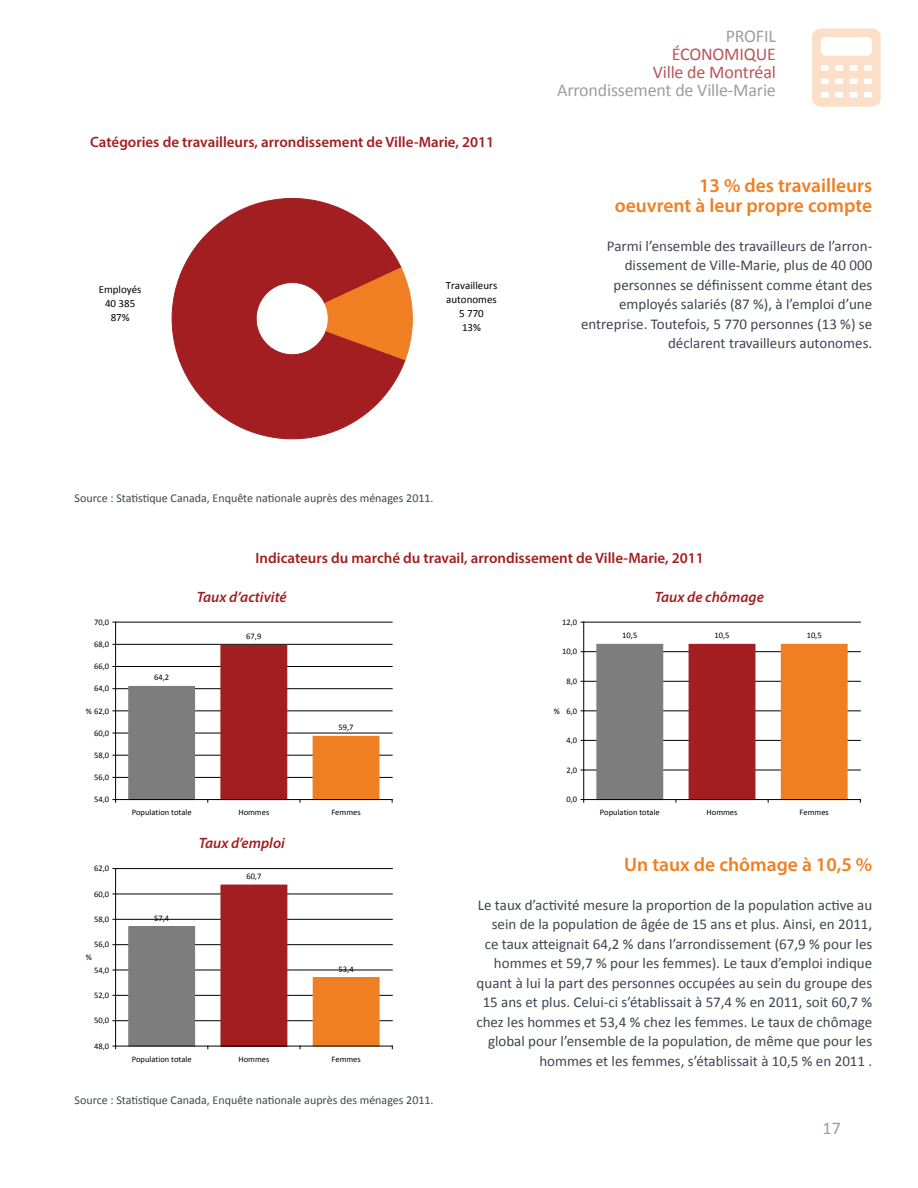
<style>
.page{position:relative;width:918px;height:1188px;background:#fff}
.page>*{position:absolute;margin:0;border:0;box-sizing:border-box;transform-origin:0 0}
.Exergue{font:600 19.5px "Myriad Pro";color:#ef7f22}
.t1{font:18px "Calibri";letter-spacing:-.01em;color:#9e9e9e}
.t2{font:18px/18px "Calibri";letter-spacing:-.01em;color:#b95658;text-align:right}
.Texte_normal{font:15px/19.5px "Calibri";color:#3e4651;text-align:right}
.Titre_graphique__tab{font:600 15px "Myriad Pro";color:#a21e21}
.Titre_graphique__tab-2{font:italic 600 15px "Myriad Pro";color:#a21e21}
.Source{font:12px "Calibri";color:#3e4651}
.t3{font:10.95px/14.1px "Calibri";color:#000;text-align:center}
.t4{font:8.55px "Calibri";color:#000}
</style>
<div class="page">
<svg style="left:812px;top:28px;width:69px;height:79px"></svg>
<svg style="left:172px;top:198px;width:233px;height:241px"></svg>
<svg style="left:324px;top:267px;width:89px;height:94px;background:#d7662c"></svg>
<hr style="left:116px;top:777px;width:276px;height:1px;background:#000">
<hr style="left:116px;top:755px;width:276px;height:1px;background:#000">
<hr style="left:116px;top:733px;width:276px;height:1px;background:#000">
<hr style="left:116px;top:711px;width:276px;height:1px;background:#000">
<hr style="left:116px;top:688px;width:276px;height:1px;background:#000">
<hr style="left:116px;top:666px;width:276px;height:1px;background:#000">
<hr style="left:116px;top:644px;width:276px;height:1px;background:#000">
<hr style="left:116px;top:622px;width:276px;height:1px;background:#000">
<div style="left:129px;top:686px;width:66px;height:114px;background:#7d7d7d"></div>
<div style="left:221px;top:645px;width:66px;height:155px;background:#a21e21"></div>
<div style="left:313px;top:736px;width:66px;height:64px;background:#ef7f22"></div>
<hr style="left:115px;top:622px;width:1px;height:178px;background:#000">
<hr style="left:116px;top:799px;width:276px;height:1px;background:#000">
<hr style="left:116px;top:1020px;width:276px;height:1px;background:#000">
<hr style="left:116px;top:995px;width:276px;height:1px;background:#000">
<hr style="left:116px;top:970px;width:276px;height:1px;background:#000">
<hr style="left:116px;top:944px;width:276px;height:1px;background:#000">
<hr style="left:116px;top:919px;width:276px;height:1px;background:#000">
<hr style="left:116px;top:894px;width:276px;height:1px;background:#000">
<hr style="left:116px;top:868px;width:276px;height:1px;background:#000">
<div style="left:129px;top:927px;width:66px;height:119px;background:#7d7d7d"></div>
<div style="left:221px;top:885px;width:66px;height:161px;background:#a21e21"></div>
<div style="left:313px;top:978px;width:66px;height:68px;background:#ef7f22"></div>
<div style="left:313px;top:977px;width:66px;height:69px;border:1px solid #ef7f22"></div>
<hr style="left:115px;top:869px;width:1px;height:177px;background:#000">
<hr style="left:116px;top:1046px;width:276px;height:1px;background:#000">
<hr style="left:584px;top:770px;width:276px;height:1px;background:#000">
<hr style="left:584px;top:740px;width:276px;height:1px;background:#000">
<hr style="left:584px;top:711px;width:276px;height:1px;background:#000">
<hr style="left:584px;top:681px;width:276px;height:1px;background:#000">
<hr style="left:584px;top:651px;width:276px;height:1px;background:#000">
<hr style="left:584px;top:622px;width:276px;height:1px;background:#000">
<div style="left:597px;top:644px;width:66px;height:156px;background:#7d7d7d"></div>
<div style="left:689px;top:644px;width:66px;height:156px;background:#a21e21"></div>
<div style="left:781px;top:644px;width:66px;height:156px;background:#ef7f22"></div>
<hr style="left:583px;top:622px;width:1px;height:178px;background:#000">
<hr style="left:584px;top:799px;width:276px;height:1px;background:#000">
<p class="Titre_graphique__tab" style="left:90px;top:133px;width:406px">Catégories de travailleurs, arrondissement de Ville-Marie, 2011</p>
<p class="t3" style="left:99px;top:282px;width:44px">Employés<br>40 385<br>87%</p>
<p class="t3" style="left:446px;top:278px;width:53px">Travailleurs autonomes<br>5 770<br>13%</p>
<p class="Source" style="left:75px;top:491px;width:361px">Source : Statistique Canada, Enquête nationale auprès des ménages 2011.</p>
<p class="t1" style="left:726px;top:25px;width:52px">PROFIL</p>
<p class="t2" style="left:653px;top:45px;width:125px">ÉCONOMIQUE<br>Ville de Montréal</p>
<p class="t1" style="left:557px;top:79px;width:220px">Arrondissement de Ville-Marie</p>
<p class="Exergue" style="left:699px;top:173px;width:175px">13 % des travailleurs</p>
<p class="Exergue" style="left:615px;top:193px;width:259px">oeuvrent à leur propre compte</p>
<p class="Texte_normal" style="left:581px;top:236px;width:293px">Parmi l’ensemble des travailleurs de l’arron&shy;dissement de Ville-Marie, plus de 40 000 personnes se définissent comme étant des employés salariés (87 %), à l’emploi d’une entreprise. Toutefois, 5 770 personnes (13 %) se déclarent travailleurs autonomes.</p>
<p class="Titre_graphique__tab" style="left:256px;top:548px;width:450px">Indicateurs du marché du travail, arrondissement de Ville-Marie, 2011</p>
<p class="t4" style="left:94px;top:617px;width:17px">70,0</p>
<p class="t4" style="left:94px;top:639px;width:17px">68,0</p>
<p class="t4" style="left:94px;top:661px;width:17px">66,0</p>
<p class="t4" style="left:94px;top:683px;width:17px">64,0</p>
<p class="t4" style="left:86px;top:705px;width:25px">% 62,0</p>
<p class="t4" style="left:94px;top:728px;width:17px">60,0</p>
<p class="t4" style="left:94px;top:750px;width:17px">58,0</p>
<p class="t4" style="left:94px;top:772px;width:17px">56,0</p>
<p class="t4" style="left:94px;top:794px;width:17px">54,0</p>
<p class="t4" style="left:94px;top:863px;width:17px">62,0</p>
<p class="t4" style="left:94px;top:888px;width:17px">60,0</p>
<p class="t4" style="left:94px;top:914px;width:17px">58,0</p>
<p class="t4" style="left:94px;top:939px;width:17px">56,0</p>
<p class="t4" style="left:86px;top:952px;width:8px">%</p>
<p class="t4" style="left:94px;top:964px;width:17px">54,0</p>
<p class="t4" style="left:94px;top:990px;width:17px">52,0</p>
<p class="t4" style="left:94px;top:1015px;width:17px">50,0</p>
<p class="t4" style="left:94px;top:1041px;width:17px">48,0</p>
<p class="Titre_graphique__tab-2" style="left:197px;top:587px;width:91px">Taux d’activité</p>
<p class="Titre_graphique__tab-2" style="left:655px;top:587px;width:111px">Taux de chômage</p>
<p class="t4" style="left:154px;top:672px;width:17px">64,2</p>
<p class="t4" style="left:246px;top:631px;width:17px">67,9</p>
<p class="t4" style="left:338px;top:722px;width:17px">59,7</p>
<p class="t4" style="left:132px;top:807px;width:61px">Population totale</p>
<p class="t4" style="left:238px;top:807px;width:32px">Hommes</p>
<p class="t4" style="left:331px;top:807px;width:31px">Femmes</p>
<p class="Titre_graphique__tab-2" style="left:199px;top:833px;width:88px">Taux d’emploi</p>
<p class="t4" style="left:154px;top:913px;width:17px">57,4</p>
<p class="t4" style="left:246px;top:871px;width:17px">60,7</p>
<p class="t4" style="left:339px;top:963px;width:17px">53,4</p>
<p class="t4" style="left:132px;top:1054px;width:61px">Population totale</p>
<p class="t4" style="left:239px;top:1054px;width:32px">Hommes</p>
<p class="t4" style="left:332px;top:1054px;width:31px">Femmes</p>
<p class="t4" style="left:562px;top:617px;width:17px">12,0</p>
<p class="t4" style="left:562px;top:646px;width:17px">10,0</p>
<p class="t4" style="left:567px;top:676px;width:12px">8,0</p>
<p class="t4" style="left:554px;top:705px;width:8px">%</p>
<p class="t4" style="left:567px;top:705px;width:12px">6,0</p>
<p class="t4" style="left:567px;top:735px;width:12px">4,0</p>
<p class="t4" style="left:567px;top:764px;width:12px">2,0</p>
<p class="t4" style="left:567px;top:794px;width:12px">0,0</p>
<p class="t4" style="left:622px;top:630px;width:17px">10,5</p>
<p class="t4" style="left:714px;top:630px;width:17px">10,5</p>
<p class="t4" style="left:807px;top:630px;width:17px">10,5</p>
<p class="t4" style="left:600px;top:807px;width:61px">Population totale</p>
<p class="t4" style="left:707px;top:807px;width:32px">Hommes</p>
<p class="t4" style="left:800px;top:807px;width:31px">Femmes</p>
<p class="Exergue" style="left:624px;top:852px;width:250px">Un taux de chômage à 10,5 %</p>
<p class="Texte_normal" style="left:476px;top:895px;width:397px">Le taux d’activité mesure la proportion de la population active au sein de la population de âgée de 15 ans et plus. Ainsi, en 2011, ce taux atteignait 64,2 % dans l’arrondissement (67,9 % pour les hommes et 59,7 % pour les femmes). Le taux d’emploi indique quant à lui la part des personnes occupées au sein du groupe des 15 ans et plus. Celui-ci s’établissait à 57,4 % en 2011, soit 60,7 % chez les hommes et 53,4 % chez les femmes. Le taux de chômage global pour l’ensemble de la population, de même que pour les hommes et les femmes, s’établissait à 10,5 % en 2011 .</p>
<p class="Source" style="left:75px;top:1092px;width:361px">Source : Statistique Canada, Enquête nationale auprès des ménages 2011.</p>
<p class="t1" style="left:823px;top:1117px;width:20px">17</p>
</div>
